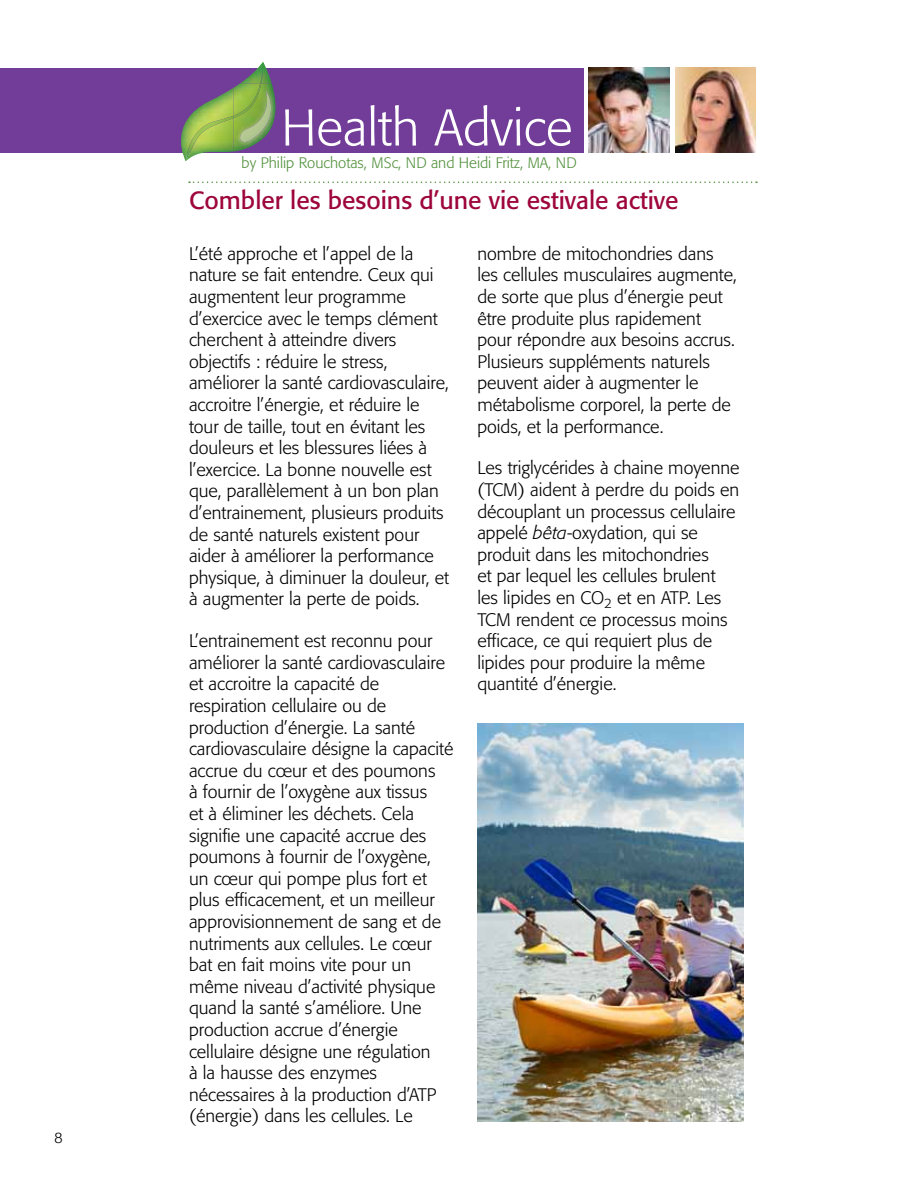
<style>
.page{position:relative;width:918px;height:1188px;background:#fff}
.page>*{position:absolute;margin:0;border:0;box-sizing:border-box;transform-origin:0 0}
.t1{font:300 51px "Formata";color:#fff}
.t2{font:24.75px "Formata";color:#9d053b}
.t3{font:300 18px/21.6px "Formata";color:#000}
.t4{font:300 15px "Formata";color:#51903c}
.t5{font:300 15px "Formata";color:#000}
.s1{font-style:italic}
</style>
<div class="page">
<div style="left:0;top:68px;width:583px;height:85px;background:#723d98"></div>
<img style="left:588px;top:68px;width:81px;height:85px">
<img style="left:675px;top:68px;width:81px;height:85px">
<svg style="left:189px;top:181px;width:568px;height:2px"></svg>
<img style="left:181px;top:62px;width:91px;height:99px">
<img style="left:263px;top:83px;width:13px;height:66px">
<img style="left:263px;top:90px;width:10px;height:52px">
<img style="left:186px;top:70px;width:77px;height:91px">
<img style="left:233px;top:83px;width:28px;height:35px">
<img style="left:477px;top:724px;width:266px;height:398px">
<p class="t5" style="left:54px;top:1129px;width:10px">8</p>
<h1 class="t1" style="left:281px;top:98px;width:293px">Health Advice</h1>
<p class="t4" style="left:242px;top:154px;width:337px">by Philip Rouchotas, MSc, ND and Heidi Fritz, MA, ND</p>
<h2 class="t2" style="left:189px;top:185px;width:491px">Combler les besoins d’une vie estivale active</h2>
<p class="t3" style="left:189px;top:243px;width:261px">L’été approche et l’appel de la nature se fait entendre. Ceux qui augmentent leur programme d’exercice avec le temps clément cherchent à atteindre divers objectifs : réduire le stress, améliorer la santé cardiovasculaire, accroitre l’énergie, et réduire le tour de taille, tout en évitant les douleurs et les blessures liées à l’exercice. La bonne nouvelle est que, parallèlement à un bon plan d’entrainement, plusieurs produits de santé naturels existent pour aider à améliorer la performance physique, à diminuer la douleur, et à augmenter la perte de poids.</p>
<p class="t3" style="left:189px;top:630px;width:266px">L’entrainement est reconnu pour améliorer la santé cardiovasculaire et accroitre la capacité de respiration cellulaire ou de production d’énergie. La santé cardiovasculaire désigne la capacité accrue du cœur et des poumons<br>à fournir de l’oxygène aux tissus<br>et à éliminer les déchets. Cela signifie une capacité accrue des poumons à fournir de l’oxygène, un cœur qui pompe plus fort et plus efficacement, et un meilleur approvisionnement de sang et de nutriments aux cellules. Le cœur bat en fait moins vite pour un même niveau d’activité physique quand la santé s’améliore. Une production accrue d’énergie cellulaire désigne une régulation<br>à la hausse des enzymes nécessaires à la production d’ATP (énergie) dans les cellules. Le</p>
<p class="t3" style="left:477px;top:243px;width:261px">nombre de mitochondries dans les cellules musculaires augmente, de sorte que plus d’énergie peut être produite plus rapidement pour répondre aux besoins accrus.<br>Plusieurs suppléments naturels peuvent aider à augmenter le métabolisme corporel, la perte de poids, et la performance.</p>
<p class="t3" style="left:477px;top:457px;width:264px">Les triglycérides à chaine moyenne (TCM) aident à perdre du poids en découplant un processus cellulaire appelé <span class="s1">bêta</span>-oxydation, qui se produit dans les mitochondries<br>et par lequel les cellules brulent les lipides en CO<sub>2</sub> et en ATP. Les<br>TCM rendent ce processus moins efficace, ce qui requiert plus de lipides pour produire la même quantité d’énergie.</p>
</div>
